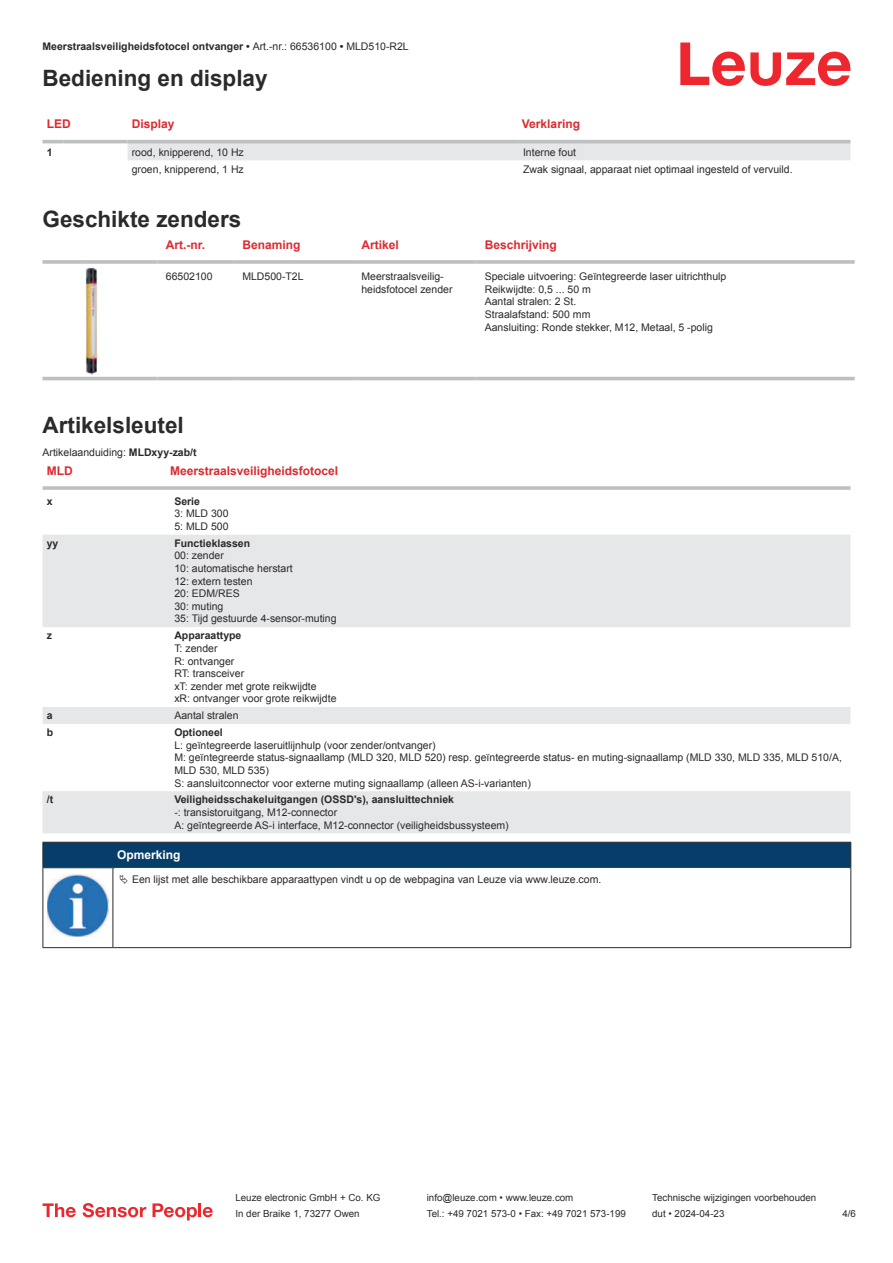
<style>
.page{position:relative;width:893px;height:1263px;background:#fff}
.page>*{position:absolute;margin:0;border:0;box-sizing:border-box;transform-origin:0 0}
.t1{font:700 22.5px "Arial";color:#2b292a}
.t2{font:700 12px "Arial";color:#db2a30}
.t3{font:700 12px "Arial";color:#fff}
.t4{font:10.5px/12.6px "Arial";color:#2b292a}
.t5{font:700 10.5px "Arial";color:#2b292a}
.t6{font:9.75px "Arial";color:#2b292a}
.s1{font-weight:400}
.s2{font-weight:700}
</style>
<div class="page">
<svg style="left:680px;top:43px;width:170px;height:43px"></svg>
<div style="left:128px;top:143px;width:722px;height:17px;background:#e6e7e9"></div>
<hr style="left:43px;top:140px;width:21px;height:3px;background:#bdbfc1">
<hr style="left:64px;top:140px;width:64px;height:3px;background:#bdbfc1">
<hr style="left:128px;top:140px;width:391px;height:3px;background:#bdbfc1">
<hr style="left:519px;top:140px;width:331px;height:3px;background:#bdbfc1">
<svg style="left:43px;top:267px;width:812px;height:114px"></svg>
<hr style="left:43px;top:260px;width:114px;height:4px;background:#bdbfc1">
<hr style="left:157px;top:260px;width:77px;height:4px;background:#c7c9ca">
<hr style="left:234px;top:260px;width:119px;height:4px;background:#bdbfc1">
<hr style="left:353px;top:260px;width:123px;height:4px;background:#bdbfc1">
<hr style="left:476px;top:260px;width:379px;height:4px;background:#c7c9ca">
<hr style="left:43px;top:377px;width:114px;height:3px;background:#bdbfc1">
<hr style="left:157px;top:377px;width:77px;height:3px;background:#bdbfc1">
<hr style="left:234px;top:377px;width:119px;height:3px;background:#bdbfc1">
<hr style="left:353px;top:377px;width:123px;height:3px;background:#bdbfc1">
<hr style="left:476px;top:377px;width:379px;height:3px;background:#bdbfc1">
<img style="left:85px;top:268px;width:13px;height:106px">
<svg style="left:43px;top:535px;width:807px;height:298px;fill:#e6e7e9"></svg>
<hr style="left:43px;top:486px;width:127px;height:4px;background:#bdbfc1">
<hr style="left:170px;top:486px;width:680px;height:4px;background:#c5c7c9">
<svg style="left:43px;top:1203px;width:33px;height:14px"></svg>
<svg style="left:83px;top:1203px;width:63px;height:14px"></svg>
<svg style="left:153px;top:1203px;width:44px;height:17px"></svg>
<hr style="left:198px;top:1203px;width:3px;height:14px;background:#ed272d">
<svg style="left:203px;top:1207px;width:10px;height:10px"></svg>
<div style="left:43px;top:842px;width:808px;height:26px;background:#063d69"></div>
<hr style="left:113px;top:867px;width:738px;height:1px;background:#2b292a">
<hr style="left:43px;top:868px;width:1px;height:75px;background:#2b292a">
<hr style="left:113px;top:868px;width:1px;height:75px;background:#2b292a">
<hr style="left:850px;top:868px;width:1px;height:75px;background:#2b292a">
<hr style="left:43px;top:947px;width:70px;height:1px;background:#2b292a">
<hr style="left:113px;top:947px;width:738px;height:1px;background:#2b292a">
<img style="left:47px;top:874px;width:61px;height:63px">
<p class="t5" style="left:43px;top:43px;width:368px">Meerstraalsveiligheidsfotocel ontvanger • <span class="s1">Art.-nr.: 66536100</span> • <span class="s1">MLD510-R2L</span></p>
<h1 class="t1" style="left:43px;top:70px;width:227px">Bediening en display</h1>
<p class="t2" style="left:47px;top:119px;width:25px">LED</p>
<p class="t2" style="left:132px;top:119px;width:44px">Display</p>
<p class="t2" style="left:522px;top:119px;width:60px">Verklaring</p>
<p class="t5" style="left:47px;top:148px;width:7px">1</p>
<p class="t4" style="left:132px;top:147px;width:114px">rood, knipperend, 10 Hz</p>
<p class="t4" style="left:523px;top:147px;width:55px">Interne fout</p>
<p class="t4" style="left:132px;top:163px;width:114px">groen, knipperend, 1 Hz</p>
<p class="t4" style="left:523px;top:163px;width:271px">Zwak signaal, apparaat niet optimaal ingesteld of vervuild.</p>
<h1 class="t1" style="left:43px;top:211px;width:200px">Geschikte zenders</h1>
<p class="t2" style="left:166px;top:241px;width:41px">Art.-nr.</p>
<p class="t2" style="left:242px;top:241px;width:60px">Benaming</p>
<p class="t2" style="left:361px;top:241px;width:39px">Artikel</p>
<p class="t2" style="left:485px;top:241px;width:74px">Beschrijving</p>
<p class="t4" style="left:166px;top:271px;width:48px">66502100</p>
<p class="t4" style="left:242px;top:271px;width:63px">MLD500-T2L</p>
<p class="t4" style="left:361px;top:271px;width:93px">Meerstraalsveilig&shy;heidsfotocel zender</p>
<p class="t4" style="left:485px;top:271px;width:243px">Speciale uitvoering: Geïntegreerde laser uitrichthulp Reikwijdte: 0,5 ... 50 m<br>Aantal stralen: 2 St.<br>Straalafstand: 500 mm<br>Aansluiting: Ronde stekker, M12, Metaal, 5 -polig</p>
<h1 class="t1" style="left:43px;top:417px;width:143px">Artikelsleutel</h1>
<p class="t4" style="left:43px;top:447px;width:156px">Artikelaanduiding: <span class="s2">MLDxyy-zab/t</span></p>
<p class="t2" style="left:47px;top:467px;width:27px">MLD</p>
<p class="t2" style="left:170px;top:467px;width:170px">Meerstraalsveiligheidsfotocel</p>
<p class="t5" style="left:47px;top:497px;width:7px">x</p>
<p class="t5" style="left:174px;top:497px;width:27px">Serie</p>
<p class="t4" style="left:174px;top:508px;width:56px">3: MLD 300<br>5: MLD 500</p>
<p class="t5" style="left:47px;top:539px;width:13px">yy</p>
<p class="t5" style="left:174px;top:539px;width:77px">Functieklassen</p>
<p class="t4" style="left:174px;top:550px;width:164px">00: zender<br>10: automatische herstart<br>12: extern testen<br>20: EDM/RES<br>30: muting<br>35: Tijd gestuurde 4-sensor-muting</p>
<p class="t5" style="left:47px;top:632px;width:7px">z</p>
<p class="t5" style="left:174px;top:632px;width:69px">Apparaattype</p>
<p class="t4" style="left:174px;top:643px;width:164px">T: zender<br>R: ontvanger<br>RT: transceiver<br>xT: zender met grote reikwijdte<br>xR: ontvanger voor grote reikwijdte</p>
<p class="t5" style="left:47px;top:711px;width:7px">a</p>
<p class="t4" style="left:174px;top:710px;width:66px">Aantal stralen</p>
<p class="t5" style="left:47px;top:728px;width:8px">b</p>
<p class="t5" style="left:174px;top:728px;width:50px">Optioneel</p>
<p class="t4" style="left:174px;top:740px;width:669px">L: geïntegreerde laseruitlijnhulp (voor zender/ontvanger)<br>M: geïntegreerde status-signaallamp (MLD 320, MLD 520) resp. geïntegreerde status- en muting-signaallamp (MLD 330, MLD 335, MLD 510/A, MLD 530, MLD 535)<br>S: aansluitconnector voor externe muting signaallamp (alleen AS-i-varianten)</p>
<p class="t5" style="left:47px;top:796px;width:8px">/t</p>
<p class="t5" style="left:174px;top:796px;width:281px">Veiligheidsschakeluitgangen (OSSD's), aansluittechniek</p>
<p class="t4" style="left:174px;top:807px;width:336px">-: transistoruitgang, M12-connector<br>A: geïntegreerde AS-i interface, M12-connector (veiligheidsbussysteem)</p>
<p class="t3" style="left:117px;top:850px;width:65px">Opmerking</p>
<p class="t4" style="left:132px;top:873px;width:471px">Een lijst met alle beschikbare apparaattypen vindt u op de webpagina van Leuze via www.leuze.com.</p>
<p class="t6" style="left:235px;top:1194px;width:146px">Leuze electronic GmbH + Co. KG</p>
<p class="t6" style="left:427px;top:1194px;width:148px">info@leuze.com • www.leuze.com</p>
<p class="t6" style="left:652px;top:1194px;width:166px">Technische wijzigingen voorbehouden</p>
<p class="t6" style="left:235px;top:1210px;width:126px">In der Braike 1, 73277 Owen</p>
<p class="t6" style="left:427px;top:1210px;width:201px">Tel.: +49 7021 573-0 • Fax: +49 7021 573-199</p>
<p class="t6" style="left:652px;top:1210px;width:74px">dut • 2024-04-23</p>
<p class="t6" style="left:842px;top:1210px;width:15px">4 /6</p>
</div>
